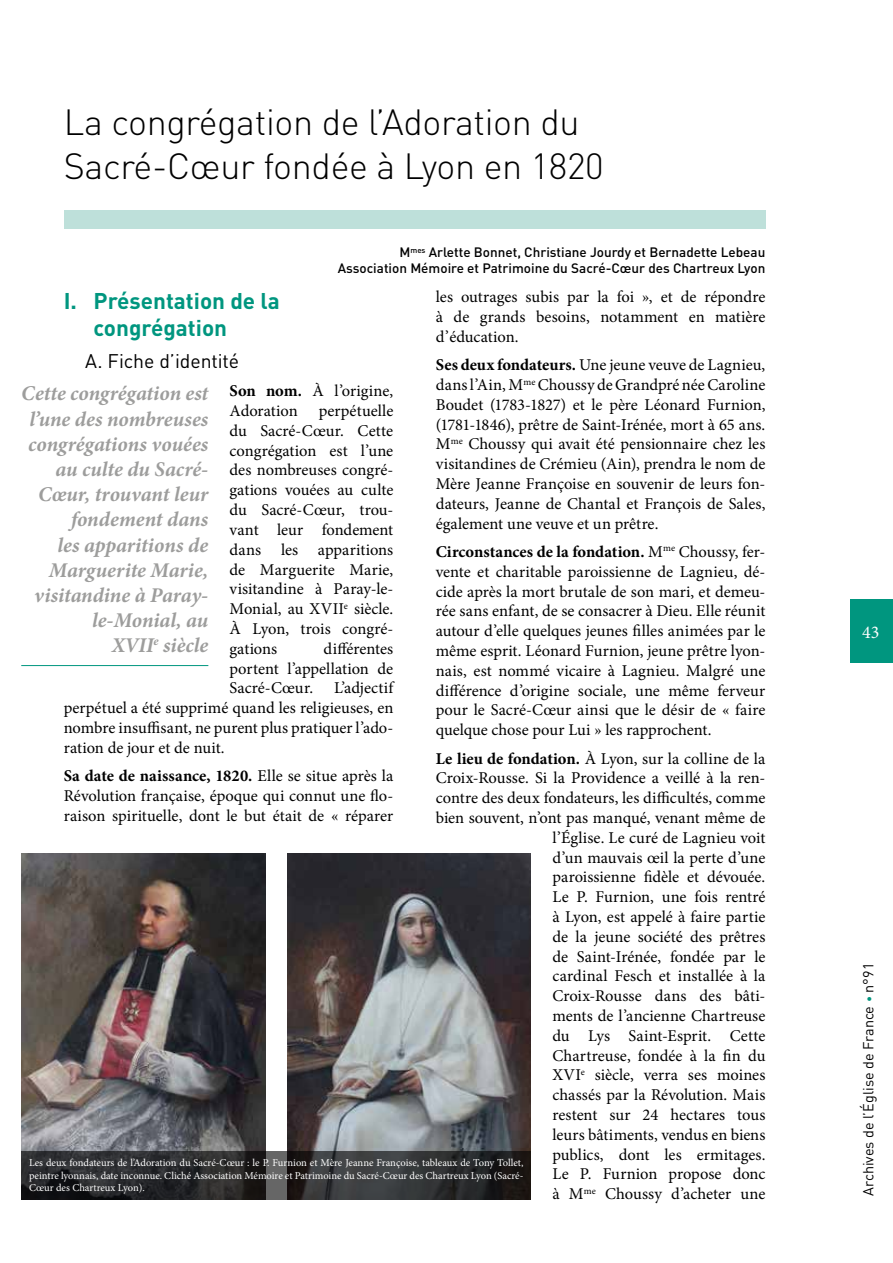
<style>
.page{position:relative;width:893px;height:1263px;background:#fff}
.page>*{position:absolute;margin:0;border:0;box-sizing:border-box;transform-origin:0 0}
.t1{font:300 36px/43.2px "DIN";letter-spacing:-.01em;color:#000}
.t2{font:700 22.5px/27px "DIN";color:#00967f}
.t3{font:italic 700 21px/25.2px "Minion Pro";letter-spacing:-.005em;color:#9d9d9c;text-align:right}
.t4{font:19.5px "DIN";letter-spacing:-.005em;color:#000}
.t5{font:18px "Minion Pro";color:#fff}
.t6{font:16.5px/19.8px "Minion Pro";letter-spacing:-.005em;color:#000;text-align:justify}
.t7{font:14.4px "DIN";color:#000}
.t8{font:500 13.5px/16.2px "DIN";color:#000;text-align:right}
.t9{font:10.5px/12.6px "Minion Pro";color:#fff;text-align:justify}
.s1{font-weight:700}
.s2{font-weight:500;font-size:12px;color:#00967f}
</style>
<div class="page">
<div style="left:850px;top:600px;width:43px;height:63px;background:#00967f"></div>
<div style="left:64px;top:211px;width:701px;height:18px;background:#bee0da"></div>
<img style="left:287px;top:854px;width:244px;height:297px">
<img style="left:21px;top:854px;width:244px;height:297px">
<svg style="left:21px;top:1151px;width:510px;height:48px;background:#2d2e2f"></svg>
<hr style="left:21px;top:665px;width:187px;height:1px;background:#00967f">
<h1 class="t1" style="left:64px;top:100px;width:541px">La congrégation de l’Adoration du<br>Sacré-Cœur fondée à Lyon en 1820</h1>
<p class="t8" style="left:338px;top:244px;width:429px">M<sup>mes</sup> Arlette Bonnet, Christiane Jourdy et Bernadette Lebeau<br>Association Mémoire et Patrimoine du Sacré-Cœur des Chartreux Lyon</p>
<p class="t6" style="left:436px;top:287px;width:331px">les outrages subis par la foi », et de répondre à de grands besoins, notamment en matière d’éducation.</p>
<p class="t6" style="left:436px;top:355px;width:331px"><span class="s1">Ses deux fondateurs.</span> Une jeune veuve de Lagnieu, dans l’Ain, M<sup>me</sup> Choussy de Grandpré née Caroline Boudet (1783-1827) et le père Léonard Furnion, (1781-1846), prêtre de Saint-Irénée, mort à 65 ans.<br>M<sup>me</sup> Choussy qui avait été pensionnaire chez les visitandines de Crémieu (Ain), prendra le nom de Mère Jeanne Françoise en souvenir de leurs fon&shy;dateurs, Jeanne de Chantal et François de Sales, également une veuve et un prêtre.</p>
<p class="t6" style="left:436px;top:542px;width:331px"><span class="s1">Circonstances de la fondation.</span> M<sup>me</sup> Choussy, fer&shy;vente et charitable paroissienne de Lagnieu, dé&shy;cide après la mort brutale de son mari, et demeu&shy;rée sans enfant, de se consacrer à Dieu. Elle réunit autour d’elle quelques jeunes filles animées par le même esprit. Léonard Furnion, jeune prêtre lyon&shy;nais, est nommé vicaire à Lagnieu. Malgré une différence d’origine sociale, une même ferveur pour le Sacré-Cœur ainsi que le désir de « faire quelque chose pour Lui » les rapprochent.</p>
<p class="t6" style="left:436px;top:748px;width:331px;text-align:right"><span class="s1">Le lieu de fondation.</span> À Lyon, sur la colline de la Croix-Rousse. Si la Providence a veillé à la ren&shy;contre des deux fondateurs, les difficultés, comme bien souvent, n’ont pas manqué, venant même de l’Église. Le curé de Lagnieu voit<br>d’un mauvais œil la perte d’une<br>paroissienne fidèle et dévouée.<br>Le P. Furnion, une fois rentré<br>à Lyon, est appelé à faire partie<br>de la jeune société des prêtres<br>de Saint-Irénée, fondée par le<br>cardinal Fesch et installée à la<br>Croix-Rousse dans des bâti-<br>ments de l’ancienne Chartreuse<br>du Lys Saint-Esprit. Cette<br>Chartreuse, fondée à la fin du<br>XVI<sup>e</sup> siècle, verra ses moines<br>chassés par la Révolution. Mais<br>restent sur 24 hectares tous<br>leurs bâtiments, vendus en biens<br>publics, dont les ermitages.<br>Le P. Furnion propose donc<br>à M<sup>me</sup> Choussy d’acheter une</p>
<h2 class="t2" style="left:94px;top:286px;width:188px;text-indent:-30px">I. Présentation de la congrégation</h2>
<p class="t4" style="left:85px;top:349px;width:156px">A. Fiche d’identité</p>
<p class="t6" style="left:230px;top:381px;width:165px"><span class="s1">Son nom.</span> À l’origine,<br>Adoration</p>
<p class="t3" style="left:21px;top:381px;width:189px">Cette congrégation est l’une des nombreuses congrégations vouées au culte du Sacré-<br>Cœur, trouvant leur fondement dans<br>les apparitions de<br>Marguerite Marie, visitandine à Paray&shy;le-Monial, au<br>XVII<sup>e</sup> siècle</p>
<p class="t6" style="left:230px;top:401px;width:165px;text-indent:89px">perpétuelle du Sacré-Cœur. Cette congrégation est l’une des nombreuses congré&shy;gations vouées au culte du Sacré-Cœur, trou&shy;vant leur fondement dans les apparitions de Marguerite Marie, visitandine à Paray-le-Monial, au XVII<sup>e</sup> siècle.<br>À Lyon, trois congré&shy;gations</p>
<p class="t6" style="left:230px;top:639px;width:165px;text-indent:94px">différentes portent l’appellation de Sacré-Cœur.</p>
<p class="t6" style="left:64px;top:678px;width:331px;text-indent:270px">L’adjectif perpétuel a été supprimé quand les religieuses, en nombre insuffisant, ne purent plus pratiquer l’ado&shy;ration de jour et de nuit.</p>
<p class="t6" style="left:64px;top:766px;width:331px"><span class="s1">Sa date de naissance, 1820.</span> Elle se situe après la Révolution française, époque qui connut une flo&shy;raison spirituelle, dont le but était de « réparer</p>
<p class="t9" style="left:29px;top:1157px;width:496px">Les deux fondateurs de l’Adoration du Sacré-Cœur : le P. Furnion et Mère Jeanne Françoise, tableaux de Tony Tollet, peintre lyonnais, date inconnue. Cliché Association Mémoire et Patrimoine du Sacré-Cœur des Chartreux Lyon (Sacré-Cœur des Chartreux Lyon).</p>
<p class="t5" style="left:862px;top:620px;width:19px">43</p>
<p class="t7" style="left:859px;top:1196px;width:234px;rotate:-90deg">Archives de l’Église de France <span class="s2">•</span> n°91</p>
</div>
